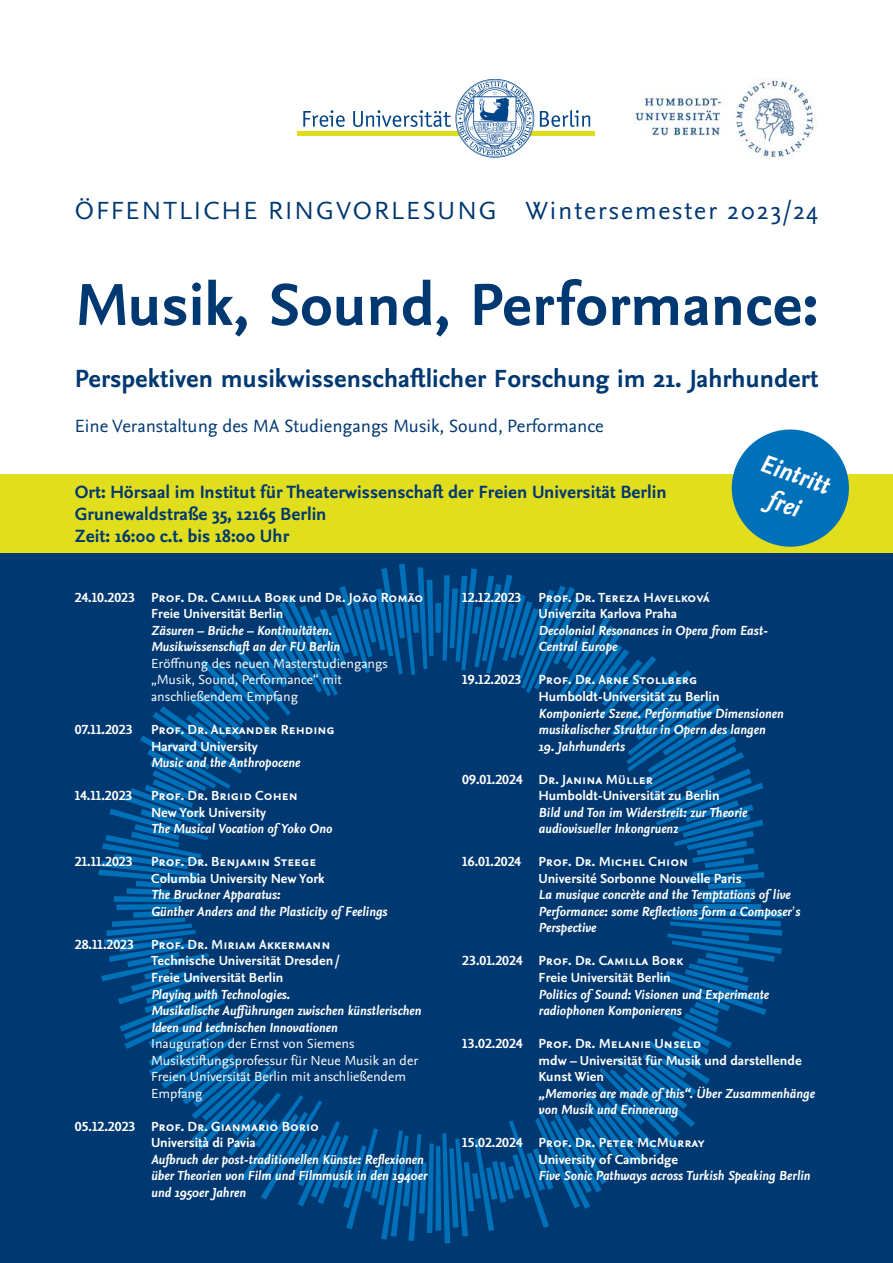
<style>
.page{position:relative;width:893px;height:1263px;background:#fff}
.page>*{position:absolute;margin:0;border:0;box-sizing:border-box;transform-origin:0 0}
.Headline{font:700 61.95px "Nexus Sans Pro";color:#003871}
.Unterzeile{font:italic 700 26.25px "Nexus Sans Pro";color:#fff}
.Headline-2{font:700 25.95px "Nexus Sans Pro";color:#003871}
.Headline-3{font:25.95px "Nexus Sans Pro";letter-spacing:.08em;color:#003871}
.Unterzeile-2{font:700 18.6px "Nexus Sans Pro";color:#003871}
.Headline-4{font:18.6px "Nexus Sans Pro";color:#003871}
.Einf__Abs{font:italic 700 13.8px/16.5px "Nexus Sans Pro";color:#fff}
.Einf__Abs-2{font:700 13.8px/16.5px "Nexus Sans Pro";color:#fff}
.Einf__Abs-3{font:13.8px/16.5px "Nexus Sans Pro";color:#fff}
.s1{font-style:normal}
.s2{font-family:"Source Sans Variable";font-weight:400;font-style:normal}
</style>
<div class="page">
<div style="left:0;top:552px;width:893px;height:711px;background:#003871"></div>
<svg style="left:98px;top:564px;width:685px;height:679px"></svg>
<div style="left:0;top:474px;width:893px;height:78px;background:#e1de1d"></div>
<svg style="left:724px;top:429px;width:132px;height:124px"></svg>
<img style="left:635px;top:78px;width:181px;height:81px">
<svg style="left:303px;top:110px;width:42px;height:17px"></svg>
<svg style="left:540px;top:110px;width:50px;height:17px"></svg>
<div style="left:298px;top:131px;width:297px;height:5px;background:#e0dd1d"></div>
<svg style="left:353px;top:79px;width:181px;height:79px"></svg>
<p class="Headline-3" style="left:75px;top:191px;width:745px">ÖFFENTLICHE RINGVORLESUNG Wintersemester 2023/24</p>
<p class="Headline" style="left:75px;top:258px;width:745px">Musik, Sound, Performance:</p>
<p class="Headline-2" style="left:75px;top:359px;width:745px">Perspektiven musikwissenschaftlicher Forschung im 21. Jahrhundert</p>
<p class="Headline-4" style="left:75px;top:412px;width:530px">Eine Veranstaltung des MA Studiengangs Musik, Sound, Performance</p>
<p class="Unterzeile-2" style="left:75px;top:477px;width:593px">Ort: Hörsaal im Institut für Theaterwissenschaft der Freien Universität Berlin</p>
<p class="Unterzeile-2" style="left:75px;top:500px;width:253px">Grunewaldstraße 35, 12165 Berlin</p>
<p class="Unterzeile-2" style="left:75px;top:522px;width:216px">Zeit: 16:00 c.t. bis 18:00 Uhr</p>
<p class="Unterzeile" style="left:768px;top:443px;width:73px;rotate:20deg">Eintritt</p>
<p class="Unterzeile" style="left:776px;top:479px;width:34px;rotate:20deg">frei</p>
<p class="Einf__Abs-2" style="left:75px;top:588px;width:350px">24.10.2023 Prof. Dr. Camilla Bork und Dr. João Romão</p>
<p class="Einf__Abs-2" style="left:151px;top:605px;width:134px">Freie Universität Berlin</p>
<p class="Einf__Abs" style="left:151px;top:621px;width:182px">Zäsuren – Brüche – Kontinuitäten.</p>
<p class="Einf__Abs" style="left:151px;top:638px;width:190px">Musikwissenschaft an der FU Berlin</p>
<p class="Einf__Abs-3" style="left:151px;top:654px;width:238px">Eröffnung des neuen Masterstudiengangs „Musik, Sound, Performance“ mit anschließendem Empfang</p>
<p class="Einf__Abs-2" style="left:75px;top:721px;width:59px">07.11.2023</p>
<p class="Einf__Abs-2" style="left:151px;top:721px;width:185px">Prof. Dr. Alexander Rehding</p>
<p class="Einf__Abs-2" style="left:151px;top:737px;width:108px">Harvard University</p>
<p class="Einf__Abs" style="left:151px;top:754px;width:151px">Music and the Anthropocene</p>
<p class="Einf__Abs-2" style="left:75px;top:787px;width:59px">14.11.2023</p>
<p class="Einf__Abs-2" style="left:151px;top:787px;width:148px">Prof. Dr. Brigid Cohen</p>
<p class="Einf__Abs-2" style="left:151px;top:803px;width:116px">New York University</p>
<p class="Einf__Abs" style="left:151px;top:820px;width:183px">The Musical Vocation of Yoko Ono</p>
<p class="Einf__Abs-2" style="left:75px;top:853px;width:59px">21.11.2023</p>
<p class="Einf__Abs-2" style="left:151px;top:853px;width:167px">Prof. Dr. Benjamin Steege</p>
<p class="Einf__Abs-2" style="left:151px;top:869px;width:175px">Columbia University New York</p>
<p class="Einf__Abs" style="left:151px;top:886px;width:131px">The Bruckner Apparatus:</p>
<p class="Einf__Abs" style="left:151px;top:902px;width:238px">Günther Anders and the Plasticity of Feelings</p>
<p class="Einf__Abs-2" style="left:75px;top:935px;width:257px">28.11.2023 Prof. Dr. Miriam Akkermann</p>
<p class="Einf__Abs-2" style="left:151px;top:952px;width:190px">Technische Universität Dresden/</p>
<p class="Einf__Abs-2" style="left:151px;top:968px;width:134px">Freie Universität Berlin</p>
<p class="Einf__Abs" style="left:151px;top:985px;width:140px">Playing with Technologies.</p>
<p class="Einf__Abs" style="left:151px;top:1002px;width:272px">Musikalische Aufführungen zwischen künstlerischen<br>Ideen und technischen Innovationen</p>
<p class="Einf__Abs-3" style="left:151px;top:1034px;width:268px">Inauguration der Ernst von Siemens Musikstiftungsprofessur für Neue Musik an der Freien Universität Berlin mit anschließendem Empfang</p>
<p class="Einf__Abs-2" style="left:75px;top:1117px;width:246px">05.12.2023 Prof. Dr. Gianmario Borio</p>
<p class="Einf__Abs-2" style="left:151px;top:1134px;width:106px">Università di Pavia</p>
<p class="Einf__Abs" style="left:151px;top:1150px;width:278px">Aufbruch der post-traditionellen Künste: Reflexionen über Theorien von Film und Filmmusik in den 1940er und 1950er Jahren</p>
<p class="Einf__Abs-2" style="left:462px;top:588px;width:249px">12.12.2023 Prof. Dr. Tereza Havelková</p>
<p class="Einf__Abs-2" style="left:539px;top:605px;width:140px">Univerzita Karlova Praha</p>
<p class="Einf__Abs" style="left:539px;top:621px;width:231px">Decolonial Resonances in Opera from East-<br>Central Europe</p>
<p class="Einf__Abs-2" style="left:462px;top:671px;width:237px">19.12.2023 Prof. Dr. Arne Stollberg</p>
<p class="Einf__Abs-2" style="left:539px;top:687px;width:183px">Humboldt-Universität zu Berlin</p>
<p class="Einf__Abs" style="left:538px;top:704px;width:246px">Komponierte Szene. Performative Dimensionen musikalischer Struktur in Opern des langen</p>
<p class="Einf__Abs" style="left:539px;top:737px;width:88px">19. Jahrhunderts</p>
<p class="Einf__Abs-2" style="left:462px;top:770px;width:192px">09.01.2024 Dr. Janina Müller</p>
<p class="Einf__Abs" style="left:539px;top:787px;width:210px"><span class="s1">Humboldt-Universität zu Berlin<br></span>Bild und Ton im Widerstreit: zur Theorie audiovisueller Inkongruenz</p>
<p class="Einf__Abs-2" style="left:462px;top:853px;width:60px">16.01.2024</p>
<p class="Einf__Abs-2" style="left:539px;top:853px;width:151px">Prof. Dr. Michel Chion</p>
<p class="Einf__Abs-2" style="left:539px;top:869px;width:205px">Université Sorbonne Nouvelle Paris</p>
<p class="Einf__Abs" style="left:538px;top:886px;width:263px">La musique concrète and the Temptations of live<br>Performance: some Reflections form a Composer<span class="s2">ʼ</span>s<br>Perspective</p>
<p class="Einf__Abs-2" style="left:462px;top:952px;width:222px">23.01.2024 Prof. Dr. Camilla Bork</p>
<p class="Einf__Abs-2" style="left:539px;top:968px;width:134px">Freie Universität Berlin</p>
<p class="Einf__Abs" style="left:538px;top:985px;width:232px">Politics of Sound: Visionen und Experimente radiophonen Komponierens</p>
<p class="Einf__Abs-2" style="left:462px;top:1035px;width:240px">13.02.2024 Prof. Dr. Melanie Unseld</p>
<p class="Einf__Abs-2" style="left:538px;top:1051px;width:265px">mdw – Universität für Musik und darstellende<br>Kunst Wien</p>
<p class="Einf__Abs" style="left:539px;top:1084px;width:278px">„Memories are made of this“. Über Zusammenhänge von Musik und Erinnerung</p>
<p class="Einf__Abs-2" style="left:462px;top:1134px;width:243px">15.02.2024 Prof. Dr. Peter McMurray</p>
<p class="Einf__Abs-2" style="left:539px;top:1150px;width:141px">University of Cambridge</p>
<p class="Einf__Abs" style="left:539px;top:1167px;width:273px">Five Sonic Pathways across Turkish Speaking Berlin</p>
</div>
